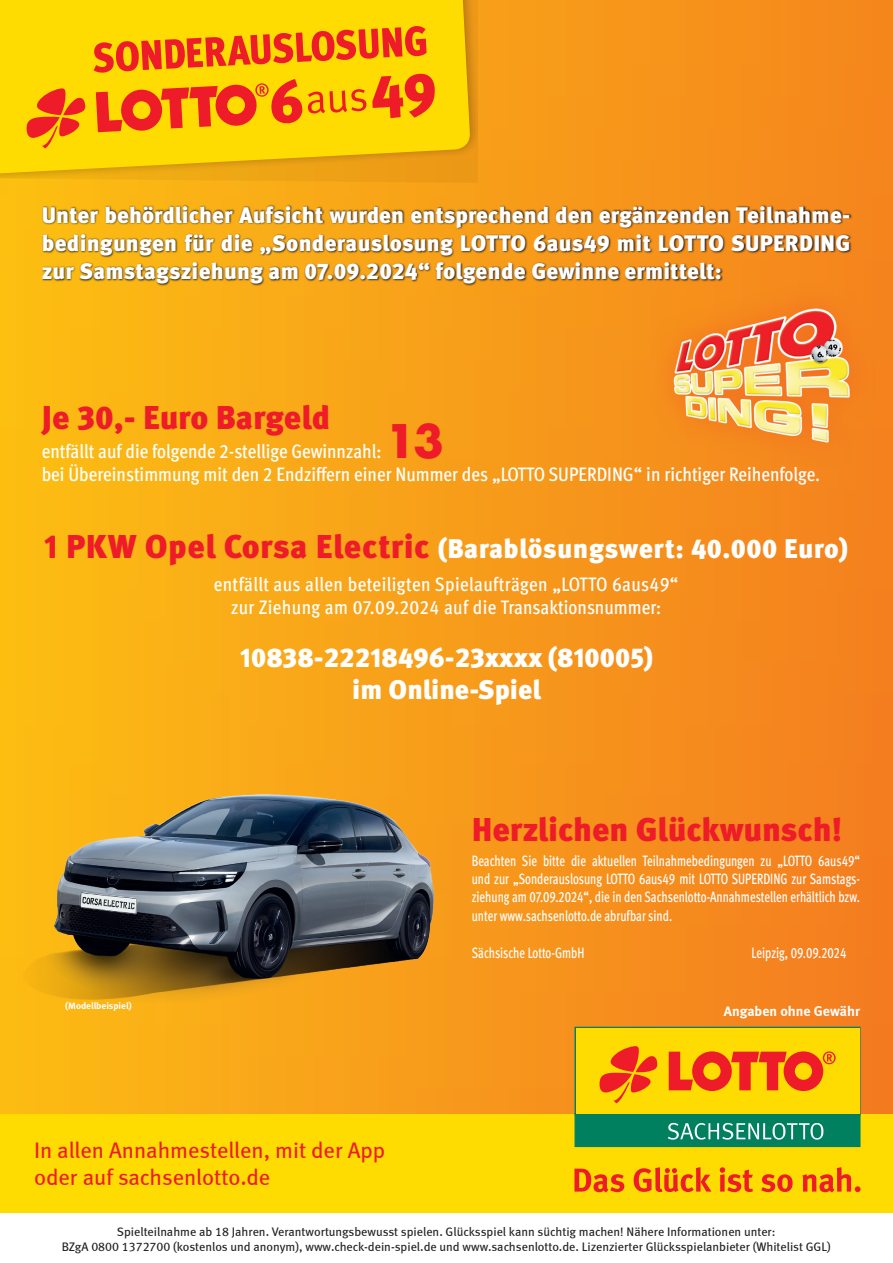
<style>
.page{position:relative;width:893px;height:1263px;background:#fff}
.page>*{position:absolute;margin:0;border:0;box-sizing:border-box;transform-origin:0 0}
.t1{font:700 45px "Futura";color:#ee1c28}
.t2{font:900 33px "Meta Pro";letter-spacing:-.005em;color:#ee1c28}
.t3{font:900 27px/32.4px "Meta Pro";color:#fff;text-align:center}
.t4{font:900 22.5px/28.2px "Meta Pro";color:#fff;text-align:justify}
.t5{font:22.5px/27px "Meta Book LF";color:#ee1c28}
.t6{font:500 condensed 19.5px "Meta Pro";color:#fff}
.t7{font:500 condensed 19.5px/23.4px "Meta Pro";letter-spacing:.02em;color:#fff;text-align:center}
.t8{font:500 condensed 15px/18.5px "Meta Pro";color:#fff;text-align:justify;scale:.85 1}
.t9{font:14.1px "Meta Bold LF";color:#fff}
.t10{font:12.45px/14.9px "Meta Book LF";color:#231f20;text-align:center}
.t11{font:700 9.45px "Meta";color:#fff}
.s1{font-size:33px;color:#ee1c28}
</style>
<div class="page">
<div style="left:0;top:0;width:893px;height:1263px;background:linear-gradient(to right,#fcbd13,#f37f20)"></div>
<svg style="left:42px;top:204px;width:810px;height:82px"></svg>
<div style="left:648px;top:282px;width:228px;height:186px;background:#f58a1d"></div>
<img style="left:673px;top:308px;width:186px;height:135px">
<svg style="left:0;top:0;width:477px;height:183px"></svg>
<svg style="left:0;top:0;width:471px;height:177px;fill:#ffdc01"></svg>
<svg style="left:26px;top:88px;width:60px;height:60px"></svg>
<svg style="left:94px;top:26px;width:341px;height:106px"></svg>
<div style="left:0;top:1213px;width:893px;height:50px;background:#fff"></div>
<div style="left:0;top:1114px;width:893px;height:99px;background:#ffdc01"></div>
<svg style="left:574px;top:1167px;width:287px;height:25px"></svg>
<svg style="left:574px;top:1027px;width:286px;height:120px"></svg>
<img style="left:9px;top:779px;width:437px;height:223px">
<h3 class="t4" style="left:42px;top:199px;width:810px">Unter behördlicher Aufsicht wurden entsprechend den ergänzenden Teilnahme&shy;bedingungen für die „Sonderauslosung LOTTO 6aus49 mit LOTTO SUPERDING zur Samstagsziehung am 07.09.2024“ folgende Gewinne ermittelt:</h3>
<h2 class="t2" style="left:42px;top:391px;width:290px">Je 30,- Euro Bargeld</h2>
<h3 class="t6" style="left:42px;top:437px;width:341px">entfällt auf die folgende 2-stellige Gewinnzahl:</h3>
<h1 class="t1" style="left:385px;top:409px;width:60px">13</h1>
<h3 class="t6" style="left:42px;top:460px;width:780px">bei Übereinstimmung mit den 2 Endziffern einer Nummer des „LOTTO SUPERDING“ in richtiger Reihenfolge.</h3>
<h3 class="t3" style="left:44px;top:531px;width:806px"><span class="s1">1 PKW Opel Corsa Electric</span> (Barablösungswert: 40.000 Euro)</h3>
<h3 class="t7" style="left:214px;top:571px;width:466px">entfällt aus allen beteiligten Spielaufträgen „LOTTO 6aus49“ zur Ziehung am 07.09.2024 auf die Transaktionsnummer:</h3>
<h3 class="t3" style="left:240px;top:640px;width:415px">10838-22218496-23xxxx (810005) im Online-Spiel</h3>
<h2 class="t2" style="left:472px;top:803px;width:372px">Herzlichen Glückwunsch!</h2>
<p class="t11" style="left:65px;top:1000px;width:68px">(Modellbeispiel)</p>
<h3 class="t5" style="left:34px;top:1136px;width:353px">In allen Annahmestellen, mit der App oder auf sachsenlotto.de</h3>
<p class="t8" style="left:472px;top:850px;width:458px">Beachten Sie bitte die aktuellen Teilnahmebedingungen zu „LOTTO 6aus49“ und zur „Sonderauslosung LOTTO 6aus49 mit LOTTO SUPERDING zur Samstags&shy;ziehung am 07.09.2024“, die in den Sachsenlotto-Annahmestellen erhältlich bzw. unter www.sachsenlotto.de abrufbar sind.</p>
<p class="t8" style="left:472px;top:942px;width:134px">Sächsische Lotto-GmbH</p>
<p class="t8" style="left:751px;top:942px;width:113px">Leipzig, 09.09.2024</p>
<p class="t9" style="left:724px;top:1002px;width:138px">Angaben ohne Gewähr</p>
<p class="t10" style="left:62px;top:1224px;width:770px">Spielteilnahme ab 18 Jahren. Verantwortungsbewusst spielen. Glücksspiel kann süchtig machen! Nähere Informationen unter:<br>BZgA 0800 1372700 (kostenlos und anonym), www.check-dein-spiel.de und www.sachsenlotto.de. Lizenzierter Glücksspielanbieter (Whitelist GGL)</p>
</div>
